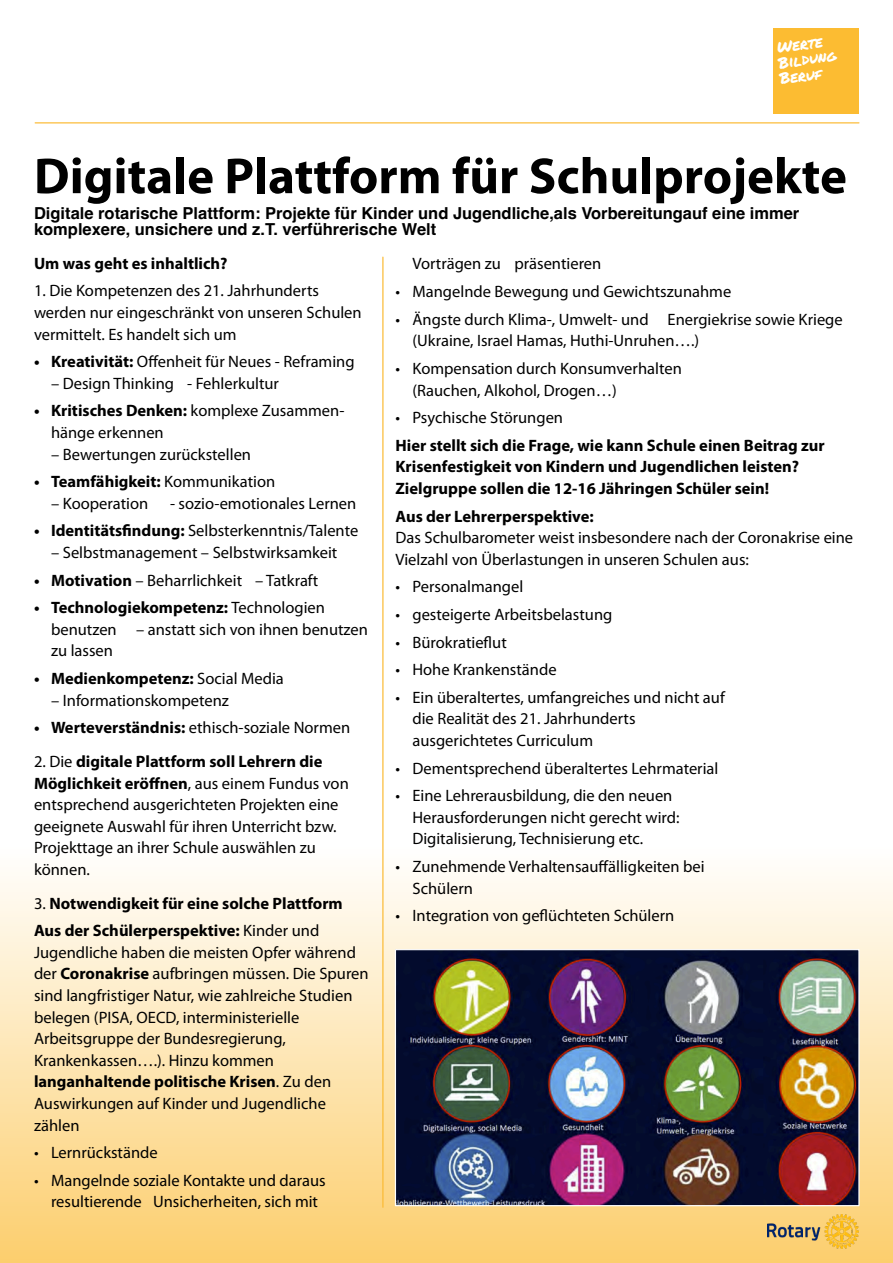
<style>
.page{position:relative;width:893px;height:1263px;background:#fff}
.page>*{position:absolute;margin:0;border:0;box-sizing:border-box;transform-origin:0 0}
.t1{font:700 51px "Myriad Pro";color:#000}
.t2{font:16.5px "Myriad Pro";color:#000}
.t3{font:700 16.5px "Myriad Pro";color:#000}
.t4{font:700 16.5px "Helvetica";color:#000}
.t5{font:15.3px "Permanent Marker";color:#fff}
.s1{font-weight:700}
.s2{font-weight:400}
</style>
<div class="page">
<div style="left:0;top:844px;width:892px;height:419px;background:linear-gradient(to bottom,#fff,#fcce6d)"></div>
<img style="left:768px;top:1214px;width:91px;height:34px">
<div style="left:774px;top:29px;width:85px;height:85px;background:#fcbc32"></div>
<hr style="left:35px;top:122px;width:824px;height:1px;background:#fbba33">
<hr style="left:382px;top:257px;width:1px;height:950px;background:#fbba33">
<img style="left:397px;top:951px;width:460px;height:253px">
<div style="left:395px;top:949px;width:464px;height:257px;border:1px solid #fff"></div>
<p class="t5" style="left:776px;top:39px;width:48px;rotate:-8deg">Werte</p>
<p class="t5" style="left:777px;top:55px;width:60px;rotate:-8deg">Bildung</p>
<p class="t5" style="left:778px;top:70px;width:44px;rotate:-8deg">Beruf</p>
<p class="t1" style="left:34px;top:155px;width:814px">Digitale Plattform für Schulprojekte</p>
<p class="t4" style="left:34px;top:206px;width:767px">Digitale rotarische Plattform: Projekte für Kinder und Jugendliche,als Vorbereitungauf eine immer</p>
<p class="t4" style="left:34px;top:223px;width:404px">komplexere, unsichere und z.T. verführerische Welt</p>
<p class="t2" style="left:412px;top:257px;width:190px">Vorträgen zu präsentieren</p>
<p class="t2" style="left:395px;top:285px;width:337px">• Mangelnde Bewegung und Gewichtszunahme</p>
<p class="t2" style="left:395px;top:312px;width:449px">• Ängste durch Klima-, Umwelt- und Energiekrise sowie Kriege</p>
<p class="t2" style="left:412px;top:334px;width:288px">(Ukraine, Israel Hamas, Huthi-Unruhen….)</p>
<p class="t2" style="left:395px;top:361px;width:288px">• Kompensation durch Konsumverhalten</p>
<p class="t2" style="left:412px;top:383px;width:206px">(Rauchen, Alkohol, Drogen…)</p>
<p class="t2" style="left:395px;top:411px;width:169px">• Psychische Störungen</p>
<p class="t3" style="left:395px;top:438px;width:431px">Hier stellt sich die Frage, wie kann Schule einen Beitrag zur</p>
<p class="t3" style="left:395px;top:460px;width:405px">Krisenfestigkeit von Kindern und Jugendlichen leisten?</p>
<p class="t3" style="left:395px;top:481px;width:375px">Zielgruppe sollen die 12-16 Jähringen Schüler sein!</p>
<p class="t3" style="left:395px;top:509px;width:200px">Aus der Lehrerperspektive:</p>
<p class="t2" style="left:395px;top:531px;width:459px">Das Schulbarometer weist insbesondere nach der Coronakrise eine</p>
<p class="t2" style="left:395px;top:552px;width:355px">Vielzahl von Überlastungen in unseren Schulen aus:</p>
<p class="t2" style="left:395px;top:580px;width:129px">• Personalmangel</p>
<p class="t2" style="left:395px;top:607px;width:218px">• gesteigerte Arbeitsbelastung</p>
<p class="t2" style="left:395px;top:635px;width:113px">• Bürokratieflut</p>
<p class="t2" style="left:395px;top:663px;width:163px">• Hohe Krankenstände</p>
<p class="t2" style="left:395px;top:690px;width:331px">• Ein überaltertes, umfangreiches und nicht auf</p>
<p class="t2" style="left:412px;top:712px;width:225px">die Realität des 21. Jahrhunderts</p>
<p class="t2" style="left:412px;top:733px;width:182px">ausgerichtetes Curriculum</p>
<p class="t2" style="left:395px;top:761px;width:324px">• Dementsprechend überaltertes Lehrmaterial</p>
<p class="t2" style="left:395px;top:789px;width:278px">• Eine Lehrerausbildung, die den neuen</p>
<p class="t2" style="left:412px;top:810px;width:269px">Herausforderungen nicht gerecht wird:</p>
<p class="t2" style="left:412px;top:832px;width:232px">Digitalisierung, Technisierung etc.</p>
<p class="t2" style="left:395px;top:859px;width:311px">• Zunehmende Verhaltensauffälligkeiten bei</p>
<p class="t2" style="left:412px;top:881px;width:62px">Schülern</p>
<p class="t2" style="left:395px;top:909px;width:280px">• Integration von geflüchteten Schülern</p>
<p class="t3" style="left:34px;top:256px;width:195px">Um was geht es inhaltlich?</p>
<p class="t2" style="left:34px;top:284px;width:286px">1. Die Kompetenzen des 21. Jahrhunderts</p>
<p class="t2" style="left:34px;top:306px;width:329px">werden nur eingeschränkt von unseren Schulen</p>
<p class="t2" style="left:34px;top:327px;width:204px">vermittelt. Es handelt sich um</p>
<p class="t2" style="left:34px;top:355px;width:322px"><span class="s1">• Kreativität:</span> Offenheit für Neues - Reframing</p>
<p class="t2" style="left:51px;top:376px;width:229px">– Design Thinking - Fehlerkultur</p>
<p class="t3" style="left:34px;top:404px;width:312px">• Kritisches Denken: <span class="s2">komplexe Zusammen-</span></p>
<p class="t2" style="left:51px;top:426px;width:114px">hänge erkennen</p>
<p class="t2" style="left:51px;top:447px;width:202px">– Bewertungen zurückstellen</p>
<p class="t3" style="left:34px;top:475px;width:243px">• Teamfähigkeit: <span class="s2">Kommunikation</span></p>
<p class="t2" style="left:51px;top:496px;width:99px">– Kooperation</p>
<p class="t2" style="left:170px;top:496px;width:188px">- sozio-emotionales Lernen</p>
<p class="t2" style="left:34px;top:524px;width:326px"><span class="s1">• Identitätsfindung:</span> Selbsterkenntnis/Talente</p>
<p class="t2" style="left:51px;top:546px;width:288px">– Selbstmanagement – Selbstwirksamkeit</p>
<p class="t2" style="left:34px;top:573px;width:286px"><span class="s1">• Motivation</span> – Beharrlichkeit – Tatkraft</p>
<p class="t3" style="left:34px;top:601px;width:292px">• Technologiekompetenz: <span class="s2">Technologien</span></p>
<p class="t2" style="left:51px;top:622px;width:318px">benutzen – anstatt sich von ihnen benutzen</p>
<p class="t2" style="left:51px;top:644px;width:63px">zu lassen</p>
<p class="t3" style="left:34px;top:672px;width:251px">• Medienkompetenz: <span class="s2">Social Media</span></p>
<p class="t2" style="left:51px;top:693px;width:179px">– Informationskompetenz</p>
<p class="t2" style="left:34px;top:721px;width:318px"><span class="s1">• Werteverständnis:</span> ethisch-soziale Normen</p>
<p class="t3" style="left:34px;top:754px;width:290px"><span class="s2">2. Die</span> digitale Plattform soll Lehrern die</p>
<p class="t3" style="left:34px;top:776px;width:316px">Möglichkeit eröffnen<span class="s2">, aus einem Fundus von</span></p>
<p class="t2" style="left:34px;top:798px;width:306px">entsprechend ausgerichteten Projekten eine</p>
<p class="t2" style="left:34px;top:819px;width:304px">geeignete Auswahl für ihren Unterricht bzw.</p>
<p class="t2" style="left:34px;top:841px;width:283px">Projekttage an ihrer Schule auswählen zu</p>
<p class="t2" style="left:34px;top:862px;width:57px">können.</p>
<p class="t3" style="left:34px;top:896px;width:310px"><span class="s2">3.</span> Notwendigkeit für eine solche Plattform</p>
<p class="t3" style="left:34px;top:924px;width:287px">Aus der Schülerperspektive: <span class="s2">Kinder und</span></p>
<p class="t2" style="left:34px;top:945px;width:323px">Jugendliche haben die meisten Opfer während</p>
<p class="t2" style="left:34px;top:967px;width:336px">der <span class="s1">Coronakrise</span> aufbringen müssen. Die Spuren</p>
<p class="t2" style="left:34px;top:988px;width:320px">sind langfristiger Natur, wie zahlreiche Studien</p>
<p class="t2" style="left:34px;top:1010px;width:267px">belegen (PISA, OECD, interministerielle</p>
<p class="t2" style="left:34px;top:1032px;width:253px">Arbeitsgruppe der Bundesregierung,</p>
<p class="t2" style="left:34px;top:1053px;width:242px">Krankenkassen….). Hinzu kommen</p>
<p class="t3" style="left:34px;top:1075px;width:299px">langanhaltende politische Krisen<span class="s2">. Zu den</span></p>
<p class="t2" style="left:34px;top:1096px;width:293px">Auswirkungen auf Kinder und Jugendliche</p>
<p class="t2" style="left:34px;top:1118px;width:47px">zählen</p>
<p class="t2" style="left:34px;top:1146px;width:125px">• Lernrückstände</p>
<p class="t2" style="left:34px;top:1173px;width:293px">• Mangelnde soziale Kontakte und daraus</p>
<p class="t2" style="left:51px;top:1195px;width:269px">resultierende Unsicherheiten, sich mit</p>
</div>
